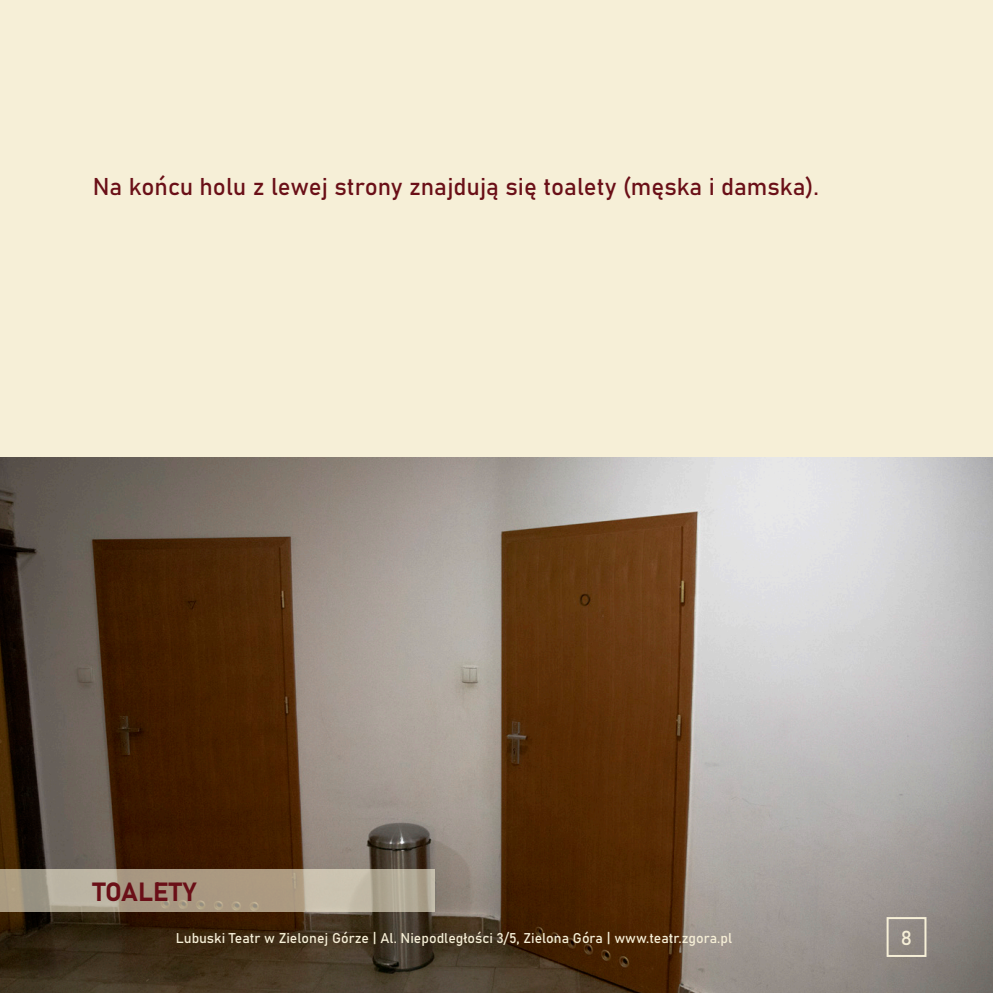
<style>
.page{position:relative;width:993px;height:993px;background:#fff}
.page>*{position:absolute;margin:0;border:0;box-sizing:border-box;transform-origin:0 0}
.t1{font:26px "Bahnschrift";color:#6a0f17}
.pODSTAWOWY_STYL_PRZE{font:24px "Bahnschrift";color:#6a0f17}
.t2{font:20px "Bahnschrift";color:#f6efd7}
.t3{font:14px "Bahnschrift";color:#f6efd7}
</style>
<div class="page">
<div style="left:0;top:0;width:992px;height:992px;background:#f6efd7"></div>
<img style="left:0;top:457px;width:992px;height:535px">
<svg style="left:0;top:869px;width:434px;height:43px;background:#b1a48f"></svg>
<div style="left:886px;top:916px;width:40px;height:40px;border:2px solid #f6efd7"></div>
<p class="pODSTAWOWY_STYL_PRZE" style="left:93px;top:168px;width:727px">Na końcu holu z lewej strony znajdują się toalety (męska i damska).</p>
<p class="t1" style="left:93px;top:871px;width:105px">TOALETY</p>
<p class="t3" style="left:176px;top:926px;width:557px">Lubuski Teatr w Zielonej Górze | Al. Niepodległości 3/5, Zielona Góra | www.teatr.zgora.pl</p>
<h3 class="t2" style="left:900px;top:922px;width:13px">8</h3>
</div>
